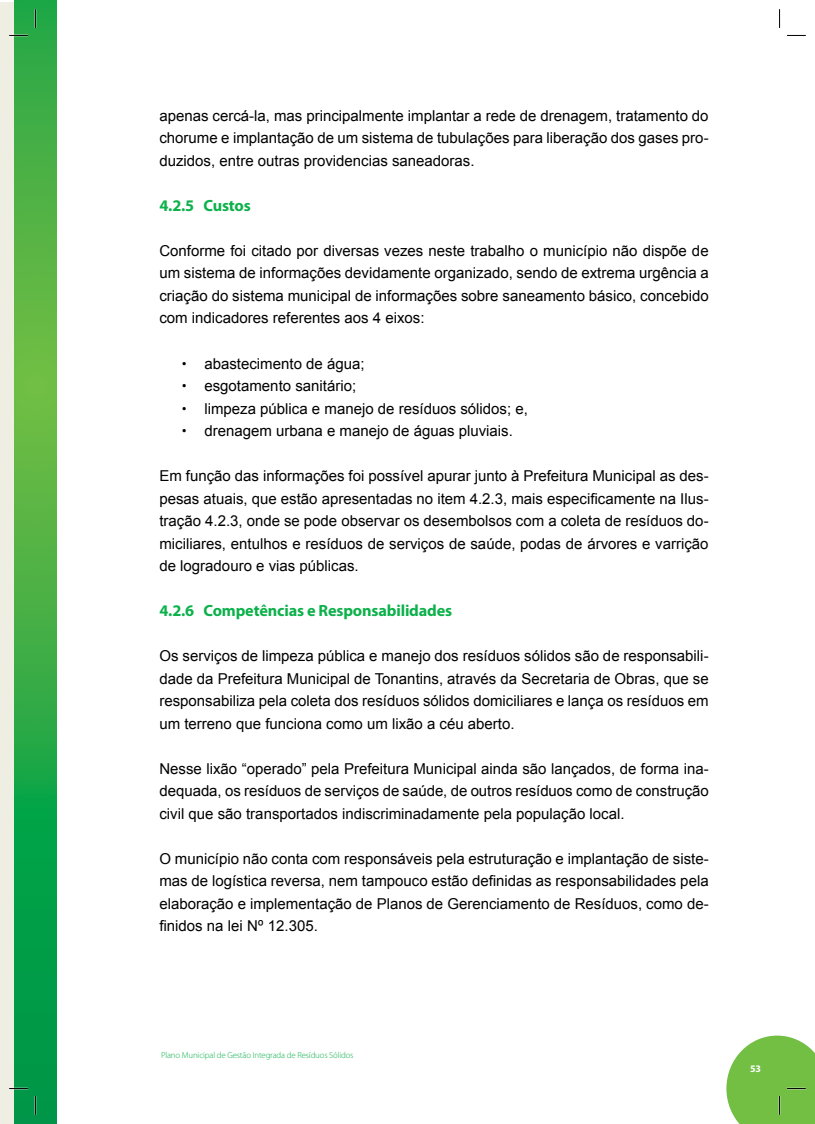
<style>
.page{position:relative;width:815px;height:1124px;background:#fff}
.page>*{position:absolute;margin:0;border:0;box-sizing:border-box;transform-origin:0 0}
.t1{font:700 16.25px "Myriad Pro";letter-spacing:-.01em;color:#0db14b}
.t2{font:15px/22.5px "Arial";color:#000;text-align:justify}
.t3{font:700 10px "Myriad Pro";color:#fff}
.t4{font:300 8.75px "Myriad Pro";letter-spacing:-.015em;color:#0db14b}
.s1{font-family:"Swiss 721 BT";font-weight:900}
.s2{font-family:"Calibri"}
</style>
<div class="page">
<div style="left:0;top:2px;width:35px;height:1121px;background:#efeee3"></div>
<svg style="left:14px;top:0;width:43px;height:1123px;background:#34ab45"></svg>
<svg style="left:9px;top:35px;width:19px;height:1px"></svg>
<svg style="left:787px;top:35px;width:19px;height:1px"></svg>
<svg style="left:9px;top:1087px;width:19px;height:2px"></svg>
<svg style="left:35px;top:9px;width:1px;height:19px"></svg>
<svg style="left:35px;top:1095px;width:1px;height:19px"></svg>
<svg style="left:779px;top:9px;width:1px;height:19px"></svg>
<svg style="left:726px;top:1035px;width:89px;height:88px;background:#83c65c"></svg>
<p class="t2" style="left:159px;top:104px;width:551px">apenas cercá-la, mas principalmente implantar a rede de drenagem, tratamento do chorume e implantação de um sistema de tubulações para liberação dos gases pro&shy;duzidos, entre outras providencias saneadoras.</p>
<p class="t1" style="left:159px;top:196px;width:93px">4.2.5 Custos</p>
<p class="t2" style="left:159px;top:239px;width:551px">Conforme foi citado por diversas vezes neste trabalho o município não dispõe de um sistema de informações devidamente organizado, sendo de extrema urgência a criação do sistema municipal de informações sobre saneamento básico, concebido com indicadores referentes aos 4 eixos:</p>
<p class="t2" style="left:182px;top:352px;width:347px;text-align:left"><span class="s1">·</span> abastecimento de água;<br><span class="s1">·</span> esgotamento sanitário;<br><span class="s1">·</span> limpeza pública e manejo de resíduos sólidos; e, <span class="s1">·</span> drenagem urbana e manejo de águas pluviais.</p>
<p class="t2" style="left:159px;top:464px;width:551px">Em função das informações foi possível apurar junto à Prefeitura Municipal as des&shy;pesas atuais, que estão apresentadas no item 4.2.3, mais especificamente na Ilus&shy;tração 4.2.3, onde se pode observar os desembolsos com a coleta de resíduos do&shy;miciliares, entulhos e resíduos de serviços de saúde, podas de árvores e varrição de logradouro e vias públicas.</p>
<p class="t1" style="left:159px;top:601px;width:294px">4.2.6 Competências e Responsabilidades</p>
<p class="t2" style="left:159px;top:644px;width:551px">Os serviços de limpeza pública e manejo dos resíduos sólidos são de responsabili&shy;dade da Prefeitura Municipal de Tonantins, através da Secretaria de Obras, que se responsabiliza pela coleta dos resíduos sólidos domiciliares e lança os resíduos em um terreno que funciona como um lixão a céu aberto.</p>
<p class="t2" style="left:159px;top:757px;width:551px">Nesse lixão “operado” pela Prefeitura Municipal ainda são lançados, de forma ina&shy;dequada, os resíduos de serviços de saúde, de outros resíduos como de construção civil que são transportados indiscriminadamente pela população local.</p>
<p class="t2" style="left:159px;top:847px;width:551px">O município não conta com responsáveis pela estruturação e implantação de siste&shy;mas de logística reversa, nem tampouco estão definidas as responsabilidades pela elaboração e implementação de Planos de Gerenciamento de Resíduos, como de&shy;finidos na lei N<span class="s2">⁰</span> 12.305.</p>
<p class="t4" style="left:161px;top:1050px;width:194px">Plano Municipal de Gestão Integrada de Resíduos Sólidos</p>
<p class="t3" style="left:750px;top:1062px;width:12px">53</p>
</div>
